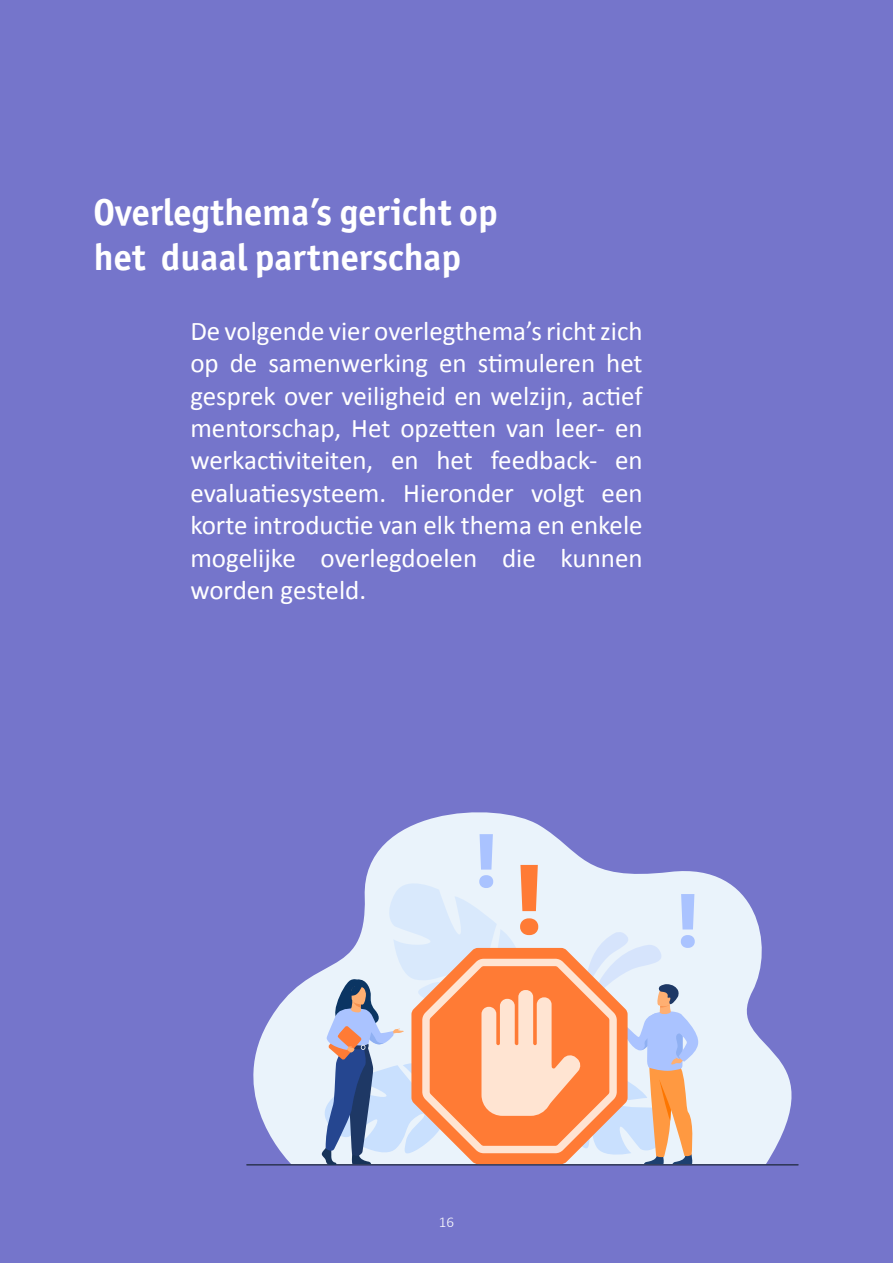
<style>
.page{position:relative;width:893px;height:1263px;background:#7575cb}
.page>*{position:absolute;margin:0;border:0;box-sizing:border-box;transform-origin:0 0}
.t1{font:700 37.5px/45px "Officina Sans ITC Pro";color:#fff}
.t2{font:27px/32.4px "Calibri";color:#fff;text-align:justify}
.t3{font:300 15px "Calibri";color:#fff}
</style>
<div class="page">
<svg style="left:253px;top:812px;width:539px;height:352px"></svg>
<hr style="left:246px;top:1164px;width:553px;height:1px;background:#2d3554">
<svg style="left:319px;top:834px;width:381px;height:331px;background:#d9bfbe"></svg>
<h1 class="t1" style="left:94px;top:189px;width:405px">Overlegthema’s gericht op het duaal partnerschap</h1>
<p class="t2" style="left:190px;top:314px;width:454px">De volgende vier overlegthema’s richt zich op de samenwerking en stimuleren het gesprek over veiligheid en welzijn, actief mentorschap, Het opzetten van leer- en werkactiviteiten, en het feedback- en evaluatiesysteem. Hieronder volgt een korte introductie van elk thema en enkele mogelijke overlegdoelen die kunnen worden gesteld.</p>
<p class="t3" style="left:439px;top:1212px;width:17px">16</p>
</div>
